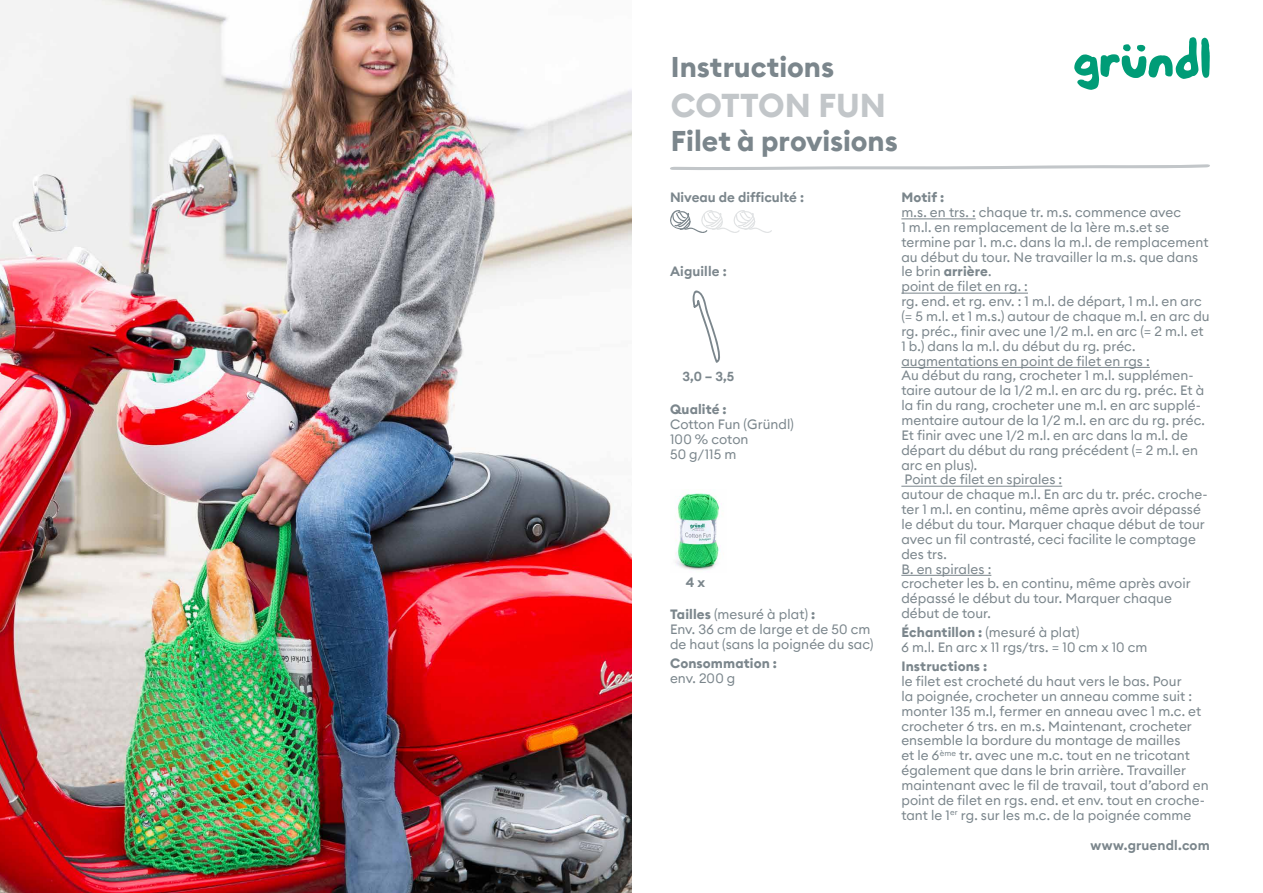
<style>
.page{position:relative;width:1263px;height:893px;background:#fff}
.page>*{position:absolute;margin:0;border:0;box-sizing:border-box;transform-origin:0 0}
.t1{font:700 33px "Euclid Circular B";letter-spacing:-.01em;color:#c2c6c9}
.t2{font:700 28.5px "Euclid Circular B";letter-spacing:-.005em;color:#7b868c}
.t3{font:13.5px/14.9px "Euclid Circular B";letter-spacing:.005em;color:#7b868c}
.t4{font:600 13.5px "Euclid Circular B";letter-spacing:.01em;color:#7b868c}
.t5{font:700 13.5px "Euclid Circular B";letter-spacing:.005em;color:#7b868c}
.t6{font:600 13.05px "Euclid Circular B";color:#7b868c}
.s1{font-weight:700}
</style>
<div class="page">
<svg style="left:1074px;top:37px;width:136px;height:53px"></svg>
<hr style="left:901px;top:218px;width:75px;height:1px;background:#7b868c">
<hr style="left:901px;top:293px;width:127px;height:1px;background:#7b868c">
<hr style="left:901px;top:367px;width:249px;height:1px;background:#7b868c">
<hr style="left:901px;top:486px;width:161px;height:1px;background:#7b868c">
<hr style="left:901px;top:575px;width:90px;height:1px;background:#7b868c">
<img style="left:675px;top:493px;width:45px;height:77px">
<svg style="left:670px;top:210px;width:102px;height:23px"></svg>
<img style="left:0;top:0;width:631px;height:893px">
<svg style="left:670px;top:164px;width:540px;height:6px"></svg>
<svg style="left:692px;top:290px;width:28px;height:73px"></svg>
<h2 class="t2" style="left:671px;top:48px;width:165px">Instructions</h2>
<h1 class="t1" style="left:671px;top:84px;width:216px">COTTON FUN</h1>
<h2 class="t2" style="left:671px;top:122px;width:228px">Filet à provisions</h2>
<p class="t4" style="left:670px;top:189px;width:135px">Niveau de difficulté :</p>
<p class="t4" style="left:670px;top:262px;width:58px">Aiguille :</p>
<p class="t6" style="left:682px;top:368px;width:53px">3,0 – 3,5</p>
<p class="t5" style="left:670px;top:401px;width:58px">Qualité :</p>
<p class="t3" style="left:670px;top:417px;width:125px">Cotton Fun (Gründl)<br>100 % coton<br>50 g/115 m</p>
<p class="t4" style="left:686px;top:574px;width:21px">4 x</p>
<p class="t3" style="left:670px;top:607px;width:205px"><span class="s1">Tailles</span> (mesuré à plat) <span class="s1">:<br></span>Env. 36 cm de large et de 50 cm de haut (sans la poignée du sac)</p>
<p class="t5" style="left:670px;top:655px;width:108px">Consommation :</p>
<p class="t3" style="left:670px;top:671px;width:67px">env. 200 g</p>
<p class="t5" style="left:901px;top:189px;width:44px">Motif :</p>
<p class="t3" style="left:901px;top:205px;width:310px">m.s. en trs. : chaque tr. m.s. commence avec<br>1 m.l. en remplacement de la 1ère m.s.et se termine par 1. m.c. dans la m.l. de remplacement au début du tour. Ne travailler la m.s. que dans le brin <span class="s1">arrière</span>.<br>point de filet en rg. :<br>rg. end. et rg. env. : 1 m.l. de départ, 1 m.l. en arc (= 5 m.l. et 1 m.s.) autour de chaque m.l. en arc du rg. préc., finir avec une 1/2 m.l. en arc (= 2 m.l. et 1 b.) dans la m.l. du début du rg. préc. augmentations en point de filet en rgs :<br>Au début du rang, crocheter 1 m.l. supplémen&shy;taire autour de la 1/2 m.l. en arc du rg. préc. Et à la fin du rang, crocheter une m.l. en arc supplé&shy;mentaire autour de la 1/2 m.l. en arc du rg. préc.<br>Et finir avec une 1/2 m.l. en arc dans la m.l. de départ du début du rang précédent (= 2 m.l. en arc en plus).<br>Point de filet en spirales :<br>autour de chaque m.l. En arc du tr. préc. croche&shy;ter 1 m.l. en continu, même après avoir dépassé le début du tour. Marquer chaque début de tour avec un fil contrasté, ceci facilite le comptage des trs.<br>B. en spirales :<br>crocheter les b. en continu, même après avoir dépassé le début du tour. Marquer chaque début de tour.</p>
<p class="t3" style="left:901px;top:625px;width:248px"><span class="s1">Échantillon :</span> (mesuré à plat)<br>6 m.l. En arc x 11 rgs/trs. = 10 cm x 10 cm</p>
<p class="t5" style="left:901px;top:658px;width:87px">Instructions :</p>
<p class="t3" style="left:901px;top:674px;width:309px">le filet est crocheté du haut vers le bas. Pour<br>la poignée, crocheter un anneau comme suit : monter 135 m.l, fermer en anneau avec 1 m.c. et crocheter 6 trs. en m.s. Maintenant, crocheter ensemble la bordure du montage de mailles<br>et le 6<sup>ème</sup> tr. avec une m.c. tout en ne tricotant également que dans le brin arrière. Travailler maintenant avec le fil de travail, tout d’abord en point de filet en rgs. end. et env. tout en croche&shy;tant le 1<sup>er</sup> rg. sur les m.c. de la poignée comme</p>
<p class="t4" style="left:1091px;top:836px;width:121px">www.gruendl.com</p>
</div>
